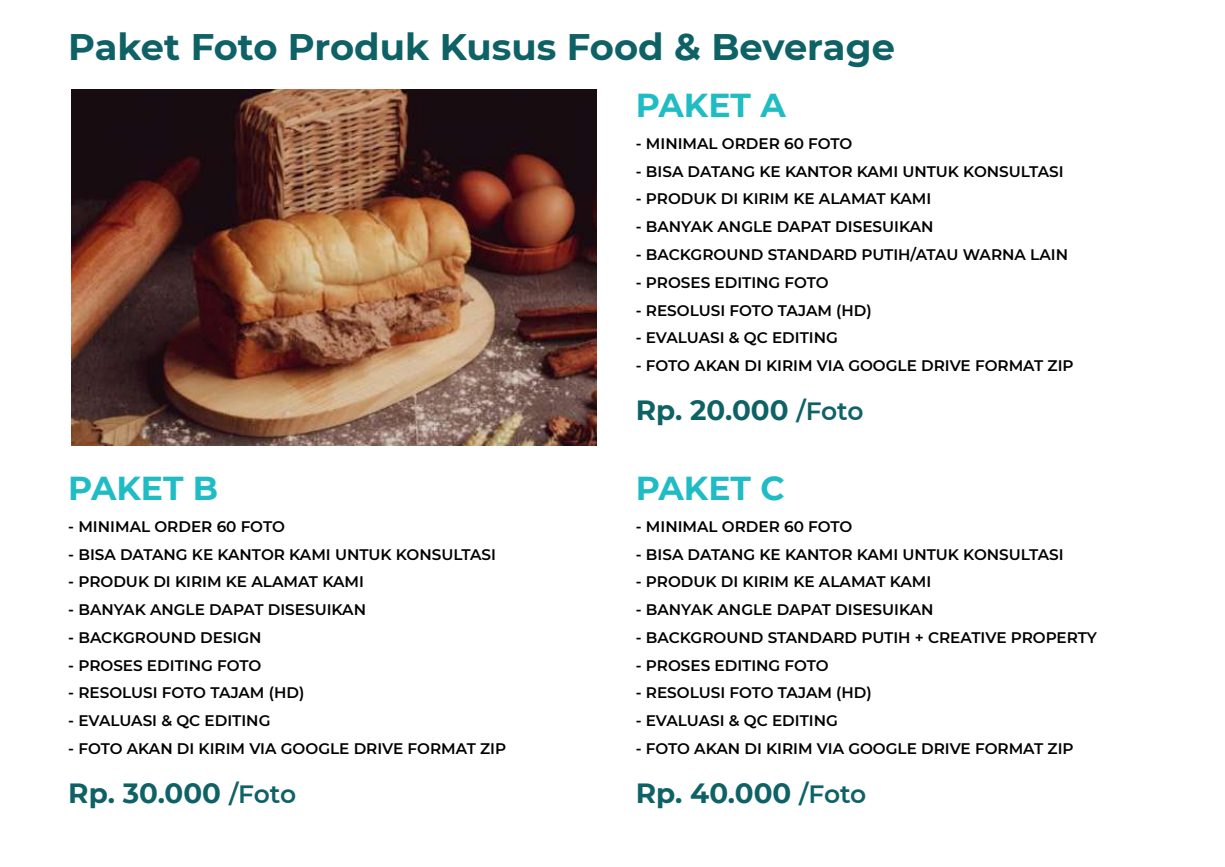
<style>
.page{position:relative;width:1225px;height:867px;background:#fff}
.page>*{position:absolute;margin:0;border:0;box-sizing:border-box;transform-origin:0 0}
.t1{font:700 36.93px "Montserrat";color:#0e6266}
.t2{font:700 33.07px "Montserrat";color:#20bcc4}
.t3{font:700 27.82px "Montserrat";color:#0e6266}
.t4{font:600 15.22px "Montserrat";color:#000}
.s1{font-weight:600;font-size:25.03px}
</style>
<div class="page">
<img style="left:71px;top:89px;width:525px;height:356px">
<h1 class="t1" style="left:68px;top:20px;width:828px">Paket Foto Produk Kusus Food &amp; Beverage</h1>
<h2 class="t2" style="left:68px;top:464px;width:151px">PAKET B</h2>
<p class="t4" style="left:68px;top:515px;width:218px">- MINIMAL ORDER 60 FOTO</p>
<p class="t4" style="left:68px;top:543px;width:429px">- BISA DATANG KE KANTOR KAMI UNTUK KONSULTASI</p>
<p class="t4" style="left:68px;top:571px;width:297px">- PRODUK DI KIRIM KE ALAMAT KAMI</p>
<p class="t4" style="left:68px;top:598px;width:299px">- BANYAK ANGLE DAPAT DISESUIKAN</p>
<p class="t4" style="left:68px;top:626px;width:195px">- BACKGROUND DESIGN</p>
<p class="t4" style="left:68px;top:654px;width:194px">- PROSES EDITING FOTO</p>
<p class="t4" style="left:68px;top:682px;width:238px">- RESOLUSI FOTO TAJAM (HD)</p>
<p class="t4" style="left:68px;top:709px;width:204px">- EVALUASI &amp; QC EDITING</p>
<p class="t4" style="left:68px;top:737px;width:439px">- FOTO AKAN DI KIRIM VIA GOOGLE DRIVE FORMAT ZIP</p>
<h3 class="t3" style="left:68px;top:772px;width:229px">Rp. 30.000 <span class="s1">/Foto</span></h3>
<h2 class="t2" style="left:636px;top:81px;width:152px">PAKET A</h2>
<p class="t4" style="left:636px;top:133px;width:218px">- MINIMAL ORDER 60 FOTO</p>
<p class="t4" style="left:636px;top:160px;width:429px">- BISA DATANG KE KANTOR KAMI UNTUK KONSULTASI</p>
<p class="t4" style="left:636px;top:188px;width:297px">- PRODUK DI KIRIM KE ALAMAT KAMI</p>
<p class="t4" style="left:636px;top:216px;width:299px">- BANYAK ANGLE DAPAT DISESUIKAN</p>
<p class="t4" style="left:636px;top:244px;width:434px">- BACKGROUND STANDARD PUTIH/ATAU WARNA LAIN</p>
<p class="t4" style="left:636px;top:271px;width:194px">- PROSES EDITING FOTO</p>
<p class="t4" style="left:636px;top:299px;width:238px">- RESOLUSI FOTO TAJAM (HD)</p>
<p class="t4" style="left:636px;top:327px;width:204px">- EVALUASI &amp; QC EDITING</p>
<p class="t4" style="left:636px;top:355px;width:439px">- FOTO AKAN DI KIRIM VIA GOOGLE DRIVE FORMAT ZIP</p>
<h3 class="t3" style="left:636px;top:390px;width:229px">Rp. 20.000 <span class="s1">/Foto</span></h3>
<h2 class="t2" style="left:636px;top:464px;width:150px">PAKET C</h2>
<p class="t4" style="left:636px;top:515px;width:218px">- MINIMAL ORDER 60 FOTO</p>
<p class="t4" style="left:636px;top:543px;width:429px">- BISA DATANG KE KANTOR KAMI UNTUK KONSULTASI</p>
<p class="t4" style="left:636px;top:571px;width:297px">- PRODUK DI KIRIM KE ALAMAT KAMI</p>
<p class="t4" style="left:636px;top:598px;width:299px">- BANYAK ANGLE DAPAT DISESUIKAN</p>
<p class="t4" style="left:636px;top:626px;width:463px">- BACKGROUND STANDARD PUTIH + CREATIVE PROPERTY</p>
<p class="t4" style="left:636px;top:654px;width:194px">- PROSES EDITING FOTO</p>
<p class="t4" style="left:636px;top:682px;width:238px">- RESOLUSI FOTO TAJAM (HD)</p>
<p class="t4" style="left:636px;top:709px;width:204px">- EVALUASI &amp; QC EDITING</p>
<p class="t4" style="left:636px;top:737px;width:439px">- FOTO AKAN DI KIRIM VIA GOOGLE DRIVE FORMAT ZIP</p>
<h3 class="t3" style="left:636px;top:772px;width:232px">Rp. 40.000 <span class="s1">/Foto</span></h3>
</div>
